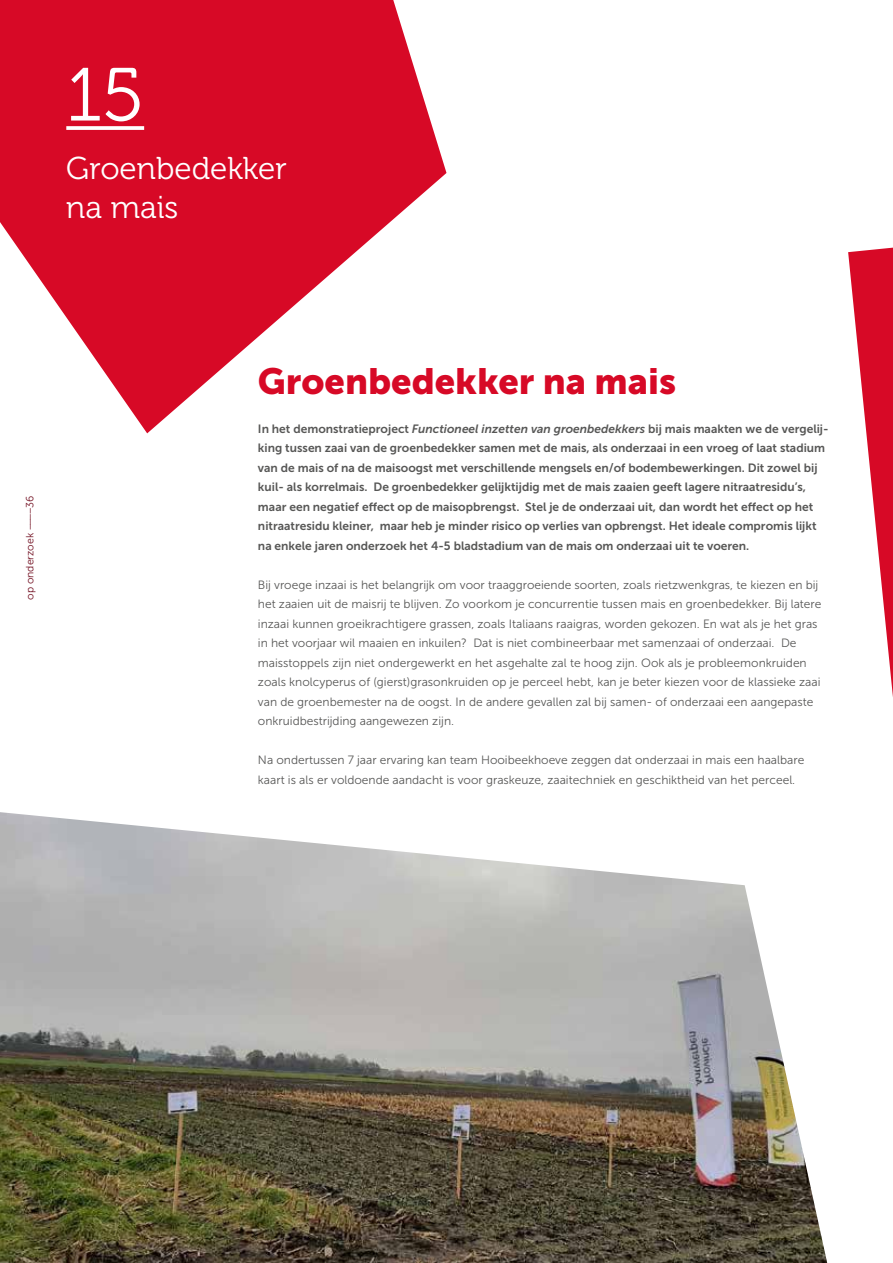
<style>
.page{position:relative;width:893px;height:1263px;background:#fff}
.page>*{position:absolute;margin:0;border:0;box-sizing:border-box;transform-origin:0 0}
.t1{font:75px "Museo 300";color:#fff}
.t2{font:36.3px "Museo Sans 900";color:#d70926}
.t3{font:31.5px/39px "Museo 300";color:#fff}
.t4{font:12px/19.5px "Museo Sans 300";color:#575756}
.t5{font:12px/19.5px "Museo Sans 700";color:#575756}
.t6{font:10.5px "Museo Sans 300";color:#710e20}
.s1{font-style:italic}
</style>
<div class="page">
<hr style="left:0;top:1050px;width:893px;height:2px;background:#000">
<svg style="left:0;top:0;width:446px;height:433px;fill:#d70926"></svg>
<svg style="left:66px;top:126px;width:78px;height:4px"></svg>
<img style="left:0;top:812px;width:827px;height:451px">
<svg style="left:848px;top:248px;width:45px;height:449px"></svg>
<h1 class="t1" style="left:66px;top:54px;width:79px">15</h1>
<h3 class="t3" style="left:66px;top:149px;width:222px">Groenbedekker na mais</h3>
<p class="t6" style="left:24px;top:600px;width:106px;rotate:-90deg">op onderzoek −−−− 36</p>
<h2 class="t2" style="left:258px;top:360px;width:420px">Groenbedekker na mais</h2>
<p class="t5" style="left:258px;top:419px;width:572px">In het demonstratieproject <span class="s1">Functioneel inzetten van groenbedekkers</span> bij mais maakten we de vergelij&shy;king tussen zaai van de groenbedekker samen met de mais, als onderzaai in een vroeg of laat stadium van de mais of na de maisoogst met verschillende mengsels en/of bodembewerkingen. Dit zowel bij kuil- als korrelmais. De groenbedekker gelijktijdig met de mais zaaien geeft lagere nitraatresidu’s, maar een negatief effect op de maisopbrengst. Stel je de onderzaai uit, dan wordt het effect op het nitraatresidu kleiner, maar heb je minder risico op verlies van opbrengst. Het ideale compromis lijkt na enkele jaren onderzoek het 4-5 bladstadium van de mais om onderzaai uit te voeren.</p>
<p class="t4" style="left:258px;top:575px;width:565px">Bij vroege inzaai is het belangrijk om voor traaggroeiende soorten, zoals rietzwenkgras, te kiezen en bij het zaaien uit de maisrij te blijven. Zo voorkom je concurrentie tussen mais en groenbedekker. Bij latere inzaai kunnen groeikrachtigere grassen, zoals Italiaans raaigras, worden gekozen. En wat als je het gras in het voorjaar wil maaien en inkuilen? Dat is niet combineerbaar met samenzaai of onderzaai. De maisstoppels zijn niet ondergewerkt en het asgehalte zal te hoog zijn. Ook als je probleemonkruiden zoals knolcyperus of (gierst)grasonkruiden op je perceel hebt, kan je beter kiezen voor de klassieke zaai van de groenbemester na de oogst. In de andere gevallen zal bij samen- of onderzaai een aangepaste onkruidbestrijding aangewezen zijn.</p>
<p class="t4" style="left:258px;top:750px;width:548px">Na ondertussen 7 jaar ervaring kan team Hooibeekhoeve zeggen dat onderzaai in mais een haalbare kaart is als er voldoende aandacht is voor graskeuze, zaaitechniek en geschiktheid van het perceel.</p>
</div>
